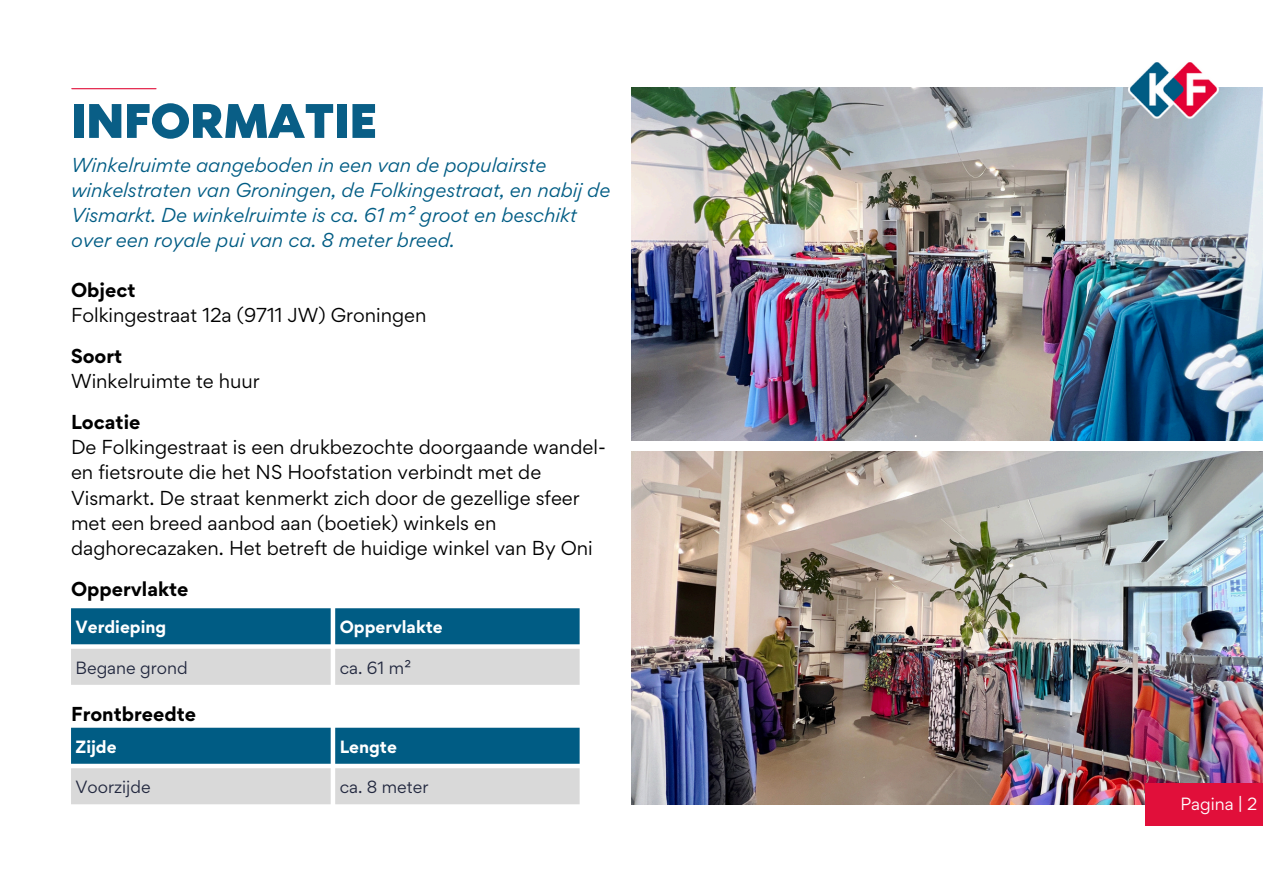
<style>
.page{position:relative;width:1263px;height:894px;background:#fff}
.page>*{position:absolute;margin:0;border:0;box-sizing:border-box;transform-origin:0 0}
.t1{font:61.35px "RTL Media Pro Medium";color:#095e86}
.t2{font:18px/25px "Gordita";color:#000}
.t3{font:italic 18px/25px "Gordita";color:#005c84}
.t4{font:700 18px "Gordita";color:#000}
.t5{font:15.75px "Gordita";color:#22283f}
.t6{font:700 15.75px "Gordita";color:#fff}
.t7{font:15.75px "Gordita";color:#fff}
.s1{font-weight:700}
</style>
<div class="page">
<hr style="left:72px;top:88px;width:84px;height:1px;background:#e10f3a">
<img style="left:631px;top:87px;width:632px;height:353px">
<img style="left:631px;top:451px;width:632px;height:353px">
<img style="left:1128px;top:62px;width:90px;height:57px">
<div style="left:1146px;top:782px;width:117px;height:43px;background:#e10f3a"></div>
<svg style="left:71px;top:608px;width:509px;height:76px;background:#75a1b3"></svg>
<svg style="left:71px;top:727px;width:509px;height:77px;background:#77a1b4"></svg>
<p class="t1" style="left:71px;top:94px;width:307px">INFORMATIE</p>
<h3 class="t3" style="left:71px;top:152px;width:541px">Winkelruimte aangeboden in een van de populairste winkelstraten van Groningen, de Folkingestraat, en nabij de Vismarkt. De winkelruimte is ca. 61 m² groot en beschikt over een royale pui van ca. 8 meter breed.</h3>
<h3 class="t2" style="left:71px;top:277px;width:357px"><span class="s1">Object<br></span>Folkingestraat 12a (9711 JW) Groningen</h3>
<h3 class="t2" style="left:71px;top:343px;width:190px"><span class="s1">Soort<br></span>Winkelruimte te huur</h3>
<h3 class="t2" style="left:71px;top:409px;width:536px"><span class="s1">Locatie<br></span>De Folkingestraat is een drukbezochte doorgaande wandel&shy;en fietsroute die het NS Hoofstation verbindt met de Vismarkt. De straat kenmerkt zich door de gezellige sfeer met een breed aanbod aan (boetiek) winkels en daghorecazaken. Het betreft de huidige winkel van By Oni</h3>
<h2 class="t4" style="left:71px;top:576px;width:119px">Oppervlakte</h2>
<p class="t6" style="left:76px;top:616px;width:92px">Verdieping</p>
<p class="t6" style="left:340px;top:616px;width:105px">Oppervlakte</p>
<p class="t5" style="left:76px;top:656px;width:114px">Begane grond</p>
<p class="t5" style="left:340px;top:656px;width:73px">ca. 61 m²</p>
<h2 class="t4" style="left:71px;top:701px;width:127px">Frontbreedte</h2>
<p class="t6" style="left:76px;top:735px;width:43px">Zijde</p>
<p class="t6" style="left:340px;top:735px;width:59px">Lengte</p>
<p class="t5" style="left:76px;top:776px;width:77px">Voorzijde</p>
<p class="t5" style="left:340px;top:776px;width:90px">ca. 8 meter</p>
<p class="t7" style="left:1180px;top:793px;width:78px">Pagina | 2</p>
</div>
